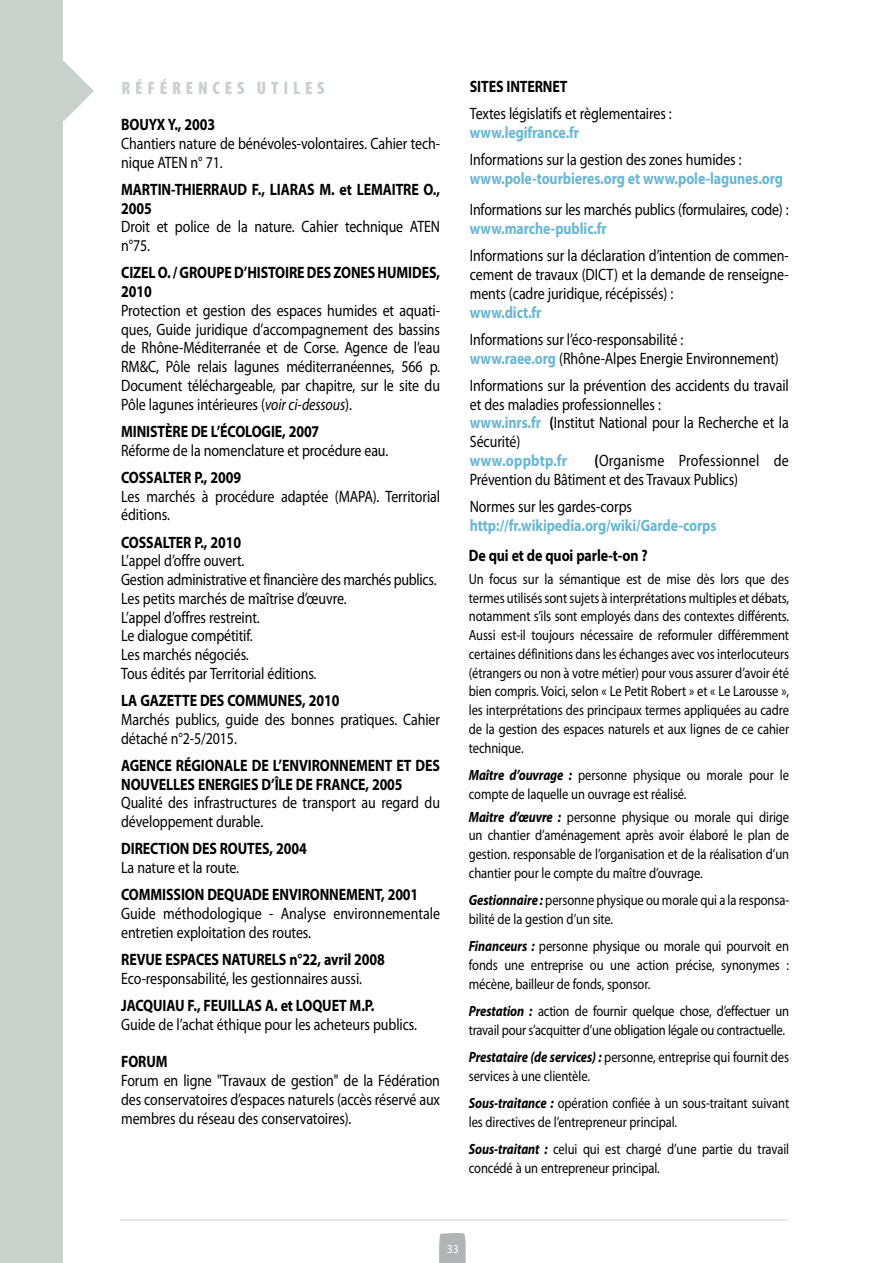
<style>
.page{position:relative;width:893px;height:1263px;background:#fff}
.page>*{position:absolute;margin:0;border:0;box-sizing:border-box;transform-origin:0 0}
.t1{font:900 condensed 18px "Myriad Pro";letter-spacing:.27em;color:#c9d1cd}
.t2{font:16.5px/18.8px "Myriad Pro";letter-spacing:-.005em;color:#000;scale:.85 1}
.t3{font:700 16.5px/18.8px "Myriad Pro";letter-spacing:-.005em;color:#000;scale:.85 1}
.t4{font:700 16.5px "Myriad Pro";letter-spacing:-.005em;color:#68b7d4;scale:.85 1}
.t5{font:14.85px/18.8px "Myriad Pro";letter-spacing:-.005em;color:#000;scale:.85 1}
.t6{font:12px "Myriad Pro";color:#fff}
.s1{font-style:italic}
.s2{font-weight:700;color:#68b7d4}
.s3{font-weight:700}
.s4{font-weight:700;font-style:italic}
</style>
<div class="page">
<svg style="left:439px;top:1232px;width:27px;height:31px"></svg>
<div style="left:0;top:0;width:63px;height:1263px;background:#c9d1cd"></div>
<svg style="left:63px;top:61px;width:31px;height:60px"></svg>
<hr style="left:120px;top:1220px;width:668px;height:1px;background:#c9d1cd">
<p class="t1" style="left:121px;top:77px;width:64px">RÉFÉRENCE</p>
<p class="t1" style="left:237px;top:77px;width:31px">S UTI</p>
<p class="t1" style="left:293px;top:77px;width:33px">LES</p>
<p class="t3" style="left:121px;top:115px;width:112px">BO UYX Y., 2003</p>
<p class="t2" style="left:121px;top:134px;width:377px">Chantiers nature de bénévoles-volontaires. Cahier tech&shy;nique ATEN n° 71.</p>
<p class="t3" style="left:121px;top:180px;width:377px">MARTIN-THIERRAUD F., LIARAS M. et LEMAITRE O.,<br>2005</p>
<p class="t2" style="left:121px;top:218px;width:377px">Droit et police de la nature. Cahier technique ATEN n°75.</p>
<p class="t3" style="left:121px;top:264px;width:377px">CIZEL O. / GROUPE D’HISTOI RE DES ZON ES HUMIDES,<br>2010</p>
<p class="t2" style="left:121px;top:301px;width:377px;text-align:justify">Protection et gestion des espaces humides et aquati&shy;ques, Guide juridique d’accompagnement des bassins de Rhône-Méditerranée et de Corse. Agence de l’eau RM&amp;C, Pôle relais lagunes méditerranéennes, 566 p.<br>Document téléchargeable, par chapitre, sur le site du Pôle lagunes intérieures (<span class="s1">voir ci-dessous</span>).</p>
<p class="t3" style="left:121px;top:422px;width:235px">MINISTÈRE DE L’ÉCOLOGIE, 2007</p>
<p class="t2" style="left:121px;top:441px;width:316px">Réforme de la nomenclature et procédure eau.</p>
<p class="t3" style="left:121px;top:468px;width:11px">COSSA</p>
<p class="t3" style="left:163px;top:468px;width:94px">LTER P., 2009</p>
<p class="t2" style="left:121px;top:487px;width:377px">Les marchés à procédure adaptée (MAPA). Territorial éditions.</p>
<p class="t3" style="left:121px;top:533px;width:11px">COSSA</p>
<p class="t3" style="left:163px;top:533px;width:94px">LTER P., 2010</p>
<p class="t2" style="left:121px;top:552px;width:373px">L’appel d’offre ouvert.<br>Gestion administrative et financière des marchés publics.<br>Les petits marchés de maîtrise d’œuvre.<br>L’appel d’offres restreint.<br>Le dialogue compétitif.<br>Les marchés négociés.<br>Tous édités par Territorial éditions.</p>
<p class="t3" style="left:121px;top:691px;width:258px">LA GAZETTE DES COMMUNES, 2010</p>
<p class="t2" style="left:121px;top:710px;width:377px">Marchés publics, guide des bonnes pratiques. Cahier détaché n°2-5/2015.</p>
<p class="t3" style="left:121px;top:756px;width:104px">AGENCE RÉGIONA</p>
<p class="t3" style="left:121px;top:756px;width:375px;text-indent:112px">LE DE L’ENVIRONN EMENT ET DES<br>NOUVELLES ENERGIES D’ÎLE DE FRANCE, 2005</p>
<p class="t2" style="left:121px;top:794px;width:377px">Qualité des infrastructures de transport au regard du développement durable.</p>
<p class="t3" style="left:121px;top:839px;width:220px">DIRECTION DES ROUTES, 2004</p>
<p class="t2" style="left:121px;top:858px;width:140px">La nature et la route.</p>
<p class="t3" style="left:121px;top:885px;width:58px">COMMISSION</p>
<p class="t3" style="left:207px;top:885px;width:250px">DEQUADE ENVIRONN EMENT, 2001</p>
<p class="t2" style="left:121px;top:904px;width:377px">Guide méthodologique - Analyse environnementale entretien exploitation des routes.</p>
<p class="t3" style="left:121px;top:950px;width:71px">REVUE ESPAC</p>
<p class="t3" style="left:204px;top:950px;width:214px">ES NATURELS n°22, avril 2008</p>
<p class="t2" style="left:121px;top:969px;width:285px">Eco-responsabilité, les gestionnaires aussi.</p>
<p class="t3" style="left:121px;top:996px;width:300px">JACQUIAU F., FEUILLAS A. et LOQUET M.P.</p>
<p class="t2" style="left:121px;top:1015px;width:350px">Guide de l’achat éthique pour les acheteurs publics.</p>
<p class="t3" style="left:121px;top:1052px;width:56px">FORUM</p>
<p class="t2" style="left:121px;top:1071px;width:377px;text-align:justify">Forum en ligne "Travaux de gestion" de la Fédération des conservatoires d’espaces naturels (accès réservé aux membres du réseau des conservatoires).</p>
<p class="t3" style="left:470px;top:77px;width:116px">SITES INTERNET</p>
<p class="t2" style="left:470px;top:105px;width:239px">Textes législatifs et règlementaires :</p>
<p class="t4" style="left:470px;top:123px;width:130px">www.legifrance.fr</p>
<p class="t2" style="left:470px;top:151px;width:321px">Informations sur la gestion des zones humides :</p>
<p class="t4" style="left:470px;top:169px;width:370px">www.pole-tourbieres.org et www.pole-lagunes.org</p>
<p class="t2" style="left:470px;top:201px;width:377px">Informations sur les marchés publics (formulaires, code) :</p>
<p class="t4" style="left:470px;top:219px;width:163px">www.marche-public.fr</p>
<p class="t2" style="left:470px;top:247px;width:377px;text-align:justify">Informations sur la déclaration d’intention de commen&shy;cement de travaux (DICT) et la demande de renseigne&shy;ments (cadre juridique, récépissés) :</p>
<p class="t4" style="left:470px;top:303px;width:86px">www.dict.fr</p>
<p class="t2" style="left:470px;top:330px;width:365px">Informations sur l’éco-responsabilité :<br><span class="s2">www.raee.org</span> (Rhône-Alpes Energie Environnement)</p>
<p class="t2" style="left:470px;top:376px;width:377px">Informations sur la prévention des accidents du travail et des maladies professionnelles :<br><span class="s2">www.inrs.fr</span> <span class="s3">(</span>Institut National pour la Recherche et la Sécurité)</p>
<p class="t4" style="left:470px;top:451px;width:116px">www.oppbtp.fr</p>
<p class="t2" style="left:470px;top:451px;width:377px;text-indent:125px"><span class="s3">(</span>Organisme Professionnel de<br>Prévention du Bâtiment et des Travaux Publics)</p>
<p class="t2" style="left:470px;top:497px;width:192px">Normes sur les gardes-corps</p>
<p class="t4" style="left:470px;top:516px;width:292px">http://fr.wikipedia.org/wiki/Garde-corps</p>
<p class="t3" style="left:469px;top:546px;width:212px">De qui et de quoi parle-t-on ?</p>
<p class="t5" style="left:469px;top:570px;width:378px;text-align:justify">Un focus sur la sémantique est de mise dès lors que des termes utilisés sont sujets à interprétations multiples et débats, notamment s’ils sont employés dans des contextes différents.<br>Aussi est-il toujours nécessaire de reformuler différemment certaines définitions dans les échanges avec vos interlocuteurs (étrangers ou non à votre métier) pour vous assurer d’avoir été bien compris. Voici, selon « Le Petit Robert » et « Le Larousse », les interprétations des principaux termes appliquées au cadre de la gestion des espaces naturels et aux lignes de ce cahier technique.</p>
<p class="t5" style="left:469px;top:766px;width:378px"><span class="s4">Maître d’ouvrage :</span> personne physique ou morale pour le compte de laquelle un ouvrage est réalisé.</p>
<p class="t5" style="left:469px;top:808px;width:378px;text-align:justify"><span class="s4">Maitre d’œuvre :</span> personne physique ou morale qui dirige un chantier d’aménagement après avoir élaboré le plan de gestion. responsable de l’organisation et de la réalisation d’un chantier pour le compte du maître d’ouvrage.</p>
<p class="t5" style="left:469px;top:891px;width:378px"><span class="s4">Gestionnaire :</span> personne physique ou morale qui a la responsa&shy;bilité de la gestion d’un site.</p>
<p class="t5" style="left:469px;top:937px;width:378px;text-align:justify"><span class="s4">Financeurs :</span> personne physique ou morale qui pourvoit en fonds une entreprise ou une action précise, synonymes : mécène, bailleur de fonds, sponsor.</p>
<p class="t5" style="left:469px;top:1002px;width:378px"><span class="s4">Prestation :</span> action de fournir quelque chose, d’effectuer un travail pour s’acquitter d’une obligation légale ou contractuelle.</p>
<p class="t5" style="left:469px;top:1048px;width:378px"><span class="s4">Prestataire (de services) :</span> personne, entreprise qui fournit des services à une clientèle.</p>
<p class="t5" style="left:469px;top:1094px;width:378px"><span class="s4">Sous-traitance :</span> opération confiée à un sous-traitant suivant les directives de l’entrepreneur principal.</p>
<p class="t5" style="left:469px;top:1140px;width:378px"><span class="s4">Sous-traitant :</span> celui qui est chargé d’une partie du travail concédé à un entrepreneur principal.</p>
<p class="t6" style="left:447px;top:1242px;width:14px">33</p>
</div>
